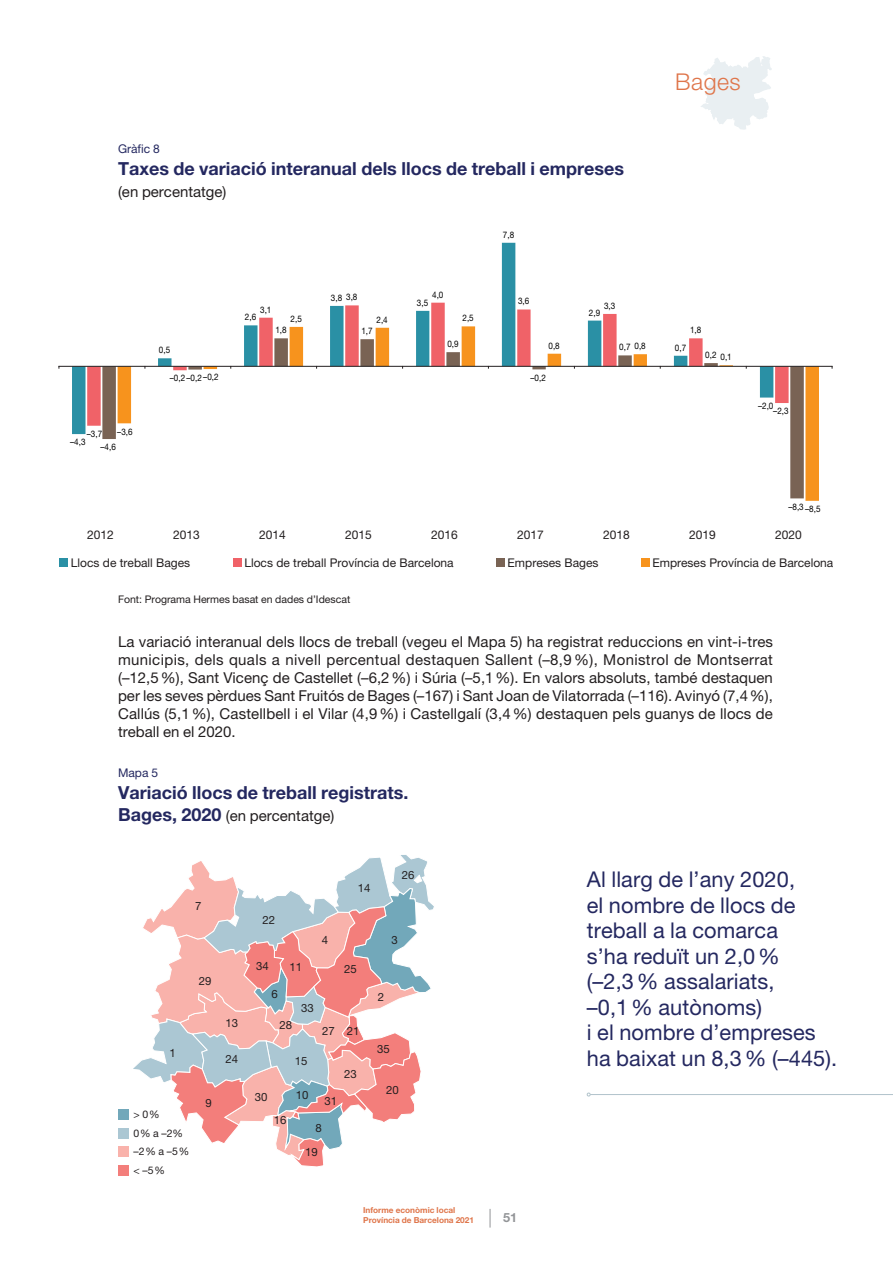
<style>
.page{position:relative;width:893px;height:1263px;background:#fff}
.page>*{position:absolute;margin:0;border:0;box-sizing:border-box;transform-origin:0 0}
.t1{font:300 23.1px "Helvetica Neue LT Std";letter-spacing:.02em;color:#df754a}
.t2{font:21.75px/25.5px "Helvetica Neue LT Std";letter-spacing:.005em;color:#242860}
.t3{font:700 18px "Helvetica Neue LT Std";color:#242860}
.t4{font:15px/18px "Helvetica Neue LT Std";color:#231f20;text-align:justify}
.t5{font:700 12.75px "Helvetica Neue LT Std";color:#939598}
.t6{font:12px "Helvetica Neue LT Std";color:#231f20}
.t7{font:12px "Helvetica Neue LT Std";color:#242860}
.t8{font:11.4px "Helvetica Neue LT Std";color:#231f20}
.t9{font:10.5px/18.5px "Helvetica Neue LT Std";color:#231f20}
.t10{font:9px "Helvetica Neue LT Std";color:#000;scale:.9 1}
.t11{font:700 8.25px/9.9px "Helvetica Neue LT Std";color:#df754a}
.s1{font-weight:700;font-size:18px;color:#242860}
</style>
<div class="page">
<svg style="left:490px;top:1209px;width:1px;height:18px"></svg>
<svg style="left:701px;top:56px;width:71px;height:74px"></svg>
<div style="left:59px;top:559px;width:9px;height:8px;background:#2a90a5"></div>
<div style="left:233px;top:559px;width:8px;height:8px;background:#f06268"></div>
<div style="left:496px;top:559px;width:9px;height:8px;background:#796354"></div>
<div style="left:641px;top:559px;width:9px;height:8px;background:#f7931d"></div>
<svg style="left:72px;top:243px;width:444px;height:191px"></svg>
<svg style="left:87px;top:303px;width:530px;height:123px"></svg>
<svg style="left:102px;top:338px;width:16px;height:101px;fill:#796354"></svg>
<svg style="left:118px;top:326px;width:701px;height:175px"></svg>
<hr style="left:59px;top:366px;width:773px;height:1px;background:#231f20">
<svg style="left:133px;top:855px;width:301px;height:312px"></svg>
<div style="left:118px;top:1110px;width:10px;height:10px;background:#72a8ba"></div>
<div style="left:118px;top:1128px;width:10px;height:10px;background:#abc7d3"></div>
<div style="left:118px;top:1165px;width:10px;height:10px;background:#f37e7b"></div>
<div style="left:118px;top:1147px;width:10px;height:10px;background:#f9b2ab"></div>
<hr style="left:590px;top:1094px;width:303px;height:1px;background:#b1c3cb">
<p class="t7" style="left:118px;top:142px;width:43px">Gràfic 8</p>
<p class="t3" style="left:118px;top:158px;width:508px">Taxes de variació interanual dels llocs de treball i empreses</p>
<p class="t4" style="left:118px;top:182px;width:110px">(en percentatge)</p>
<p class="t10" style="left:117px;top:426px;width:19px">–3,6</p>
<p class="t10" style="left:87px;top:428px;width:19px">–3,7</p>
<p class="t10" style="left:70px;top:437px;width:19px">–4,3</p>
<p class="t10" style="left:101px;top:441px;width:19px">–4,6</p>
<p class="t10" style="left:159px;top:345px;width:14px">0,5</p>
<p class="t10" style="left:170px;top:372px;width:56px">–0,2 –0,2 –0,2</p>
<p class="t10" style="left:260px;top:304px;width:14px">3,1</p>
<p class="t10" style="left:245px;top:312px;width:14px">2,6</p>
<p class="t10" style="left:331px;top:292px;width:31px">3,8 3,8</p>
<p class="t10" style="left:432px;top:289px;width:14px">4,0</p>
<p class="t10" style="left:417px;top:297px;width:14px">3,5</p>
<p class="t10" style="left:291px;top:313px;width:14px">2,5</p>
<p class="t10" style="left:377px;top:314px;width:14px">2,4</p>
<p class="t10" style="left:463px;top:313px;width:14px">2,5</p>
<p class="t10" style="left:275px;top:325px;width:14px">1,8</p>
<p class="t10" style="left:361px;top:325px;width:14px">1,7</p>
<p class="t10" style="left:447px;top:339px;width:14px">0,9</p>
<p class="t10" style="left:503px;top:229px;width:14px">7,8</p>
<p class="t10" style="left:518px;top:296px;width:14px">3,6</p>
<p class="t10" style="left:604px;top:300px;width:14px">3,3</p>
<p class="t10" style="left:589px;top:307px;width:14px">2,9</p>
<p class="t10" style="left:548px;top:340px;width:14px">0,8</p>
<p class="t10" style="left:634px;top:341px;width:14px">0,8</p>
<p class="t10" style="left:619px;top:342px;width:14px">0,7</p>
<p class="t10" style="left:530px;top:372px;width:19px">–0,2</p>
<h1 class="t1" style="left:675px;top:68px;width:67px">Bages</h1>
<p class="t10" style="left:690px;top:325px;width:14px">1,8</p>
<p class="t10" style="left:675px;top:342px;width:14px">0,7</p>
<p class="t10" style="left:705px;top:349px;width:14px">0,2</p>
<p class="t10" style="left:720px;top:352px;width:14px">0,1</p>
<p class="t10" style="left:758px;top:400px;width:19px">–2,0</p>
<p class="t10" style="left:773px;top:406px;width:19px">–2,3</p>
<p class="t10" style="left:788px;top:501px;width:19px">–8,3</p>
<p class="t10" style="left:805px;top:503px;width:19px">–8,5</p>
<p class="t6" style="left:87px;top:527px;width:28px">2012</p>
<p class="t6" style="left:173px;top:527px;width:28px">2013</p>
<p class="t6" style="left:259px;top:527px;width:28px">2014</p>
<p class="t6" style="left:345px;top:527px;width:28px">2015</p>
<p class="t6" style="left:431px;top:527px;width:28px">2016</p>
<p class="t6" style="left:517px;top:527px;width:28px">2017</p>
<p class="t6" style="left:603px;top:527px;width:28px">2018</p>
<p class="t6" style="left:689px;top:527px;width:28px">2019</p>
<p class="t6" style="left:775px;top:527px;width:28px">2020</p>
<p class="t6" style="left:71px;top:555px;width:121px">Llocs de treball Bages</p>
<p class="t6" style="left:244px;top:555px;width:211px">Llocs de treball Província de Barcelona</p>
<p class="t6" style="left:508px;top:555px;width:92px">Empreses Bages</p>
<p class="t6" style="left:652px;top:555px;width:182px">Empreses Província de Barcelona</p>
<p class="t9" style="left:118px;top:590px;width:234px">Font: Programa Hermes basat en dades d’Idescat</p>
<p class="t4" style="left:118px;top:632px;width:656px">La variació interanual dels llocs de treball (vegeu el Mapa 5) ha registrat reduccions en vint-i-tres municipis, dels quals a nivell percentual destaquen Sallent (–8,9%), Monistrol de Montserrat (–12,5%), Sant Vicenç de Castellet (–6,2%) i Súria (–5,1%). En valors absoluts, també destaquen per les seves pèrdues Sant Fruitós de Bages (–167) i Sant Joan de Vilatorrada (–116). Avinyó (7,4%), Callús (5,1%), Castellbell i el Vilar (4,9%) i Castellgalí (3,4%) destaquen pels guanys de llocs de treball en el 2020.</p>
<p class="t7" style="left:118px;top:765px;width:42px">Mapa 5</p>
<p class="t3" style="left:118px;top:781px;width:292px">Variació llocs de treball registrats.</p>
<p class="t4" style="left:118px;top:806px;width:218px"><span class="s1">Bages, 2020</span> (en percentatge)</p>
<p class="t8" style="left:195px;top:900px;width:8px">7</p>
<p class="t8" style="left:170px;top:1046px;width:8px">1</p>
<p class="t8" style="left:199px;top:974px;width:14px">29</p>
<p class="t8" style="left:225px;top:1016px;width:14px">13</p>
<p class="t8" style="left:225px;top:1052px;width:14px">24</p>
<p class="t9" style="left:134px;top:1105px;width:57px">&gt; 0 %<br>0 % a –2% –2 % a –5 % &lt; –5 %</p>
<p class="t8" style="left:206px;top:1096px;width:8px">9</p>
<p class="t8" style="left:358px;top:881px;width:14px">14</p>
<p class="t8" style="left:402px;top:868px;width:14px">26</p>
<p class="t8" style="left:262px;top:913px;width:14px">22</p>
<p class="t8" style="left:256px;top:959px;width:14px">34</p>
<p class="t8" style="left:272px;top:987px;width:8px">6</p>
<p class="t8" style="left:289px;top:960px;width:14px">11</p>
<p class="t8" style="left:301px;top:1001px;width:14px">33</p>
<p class="t8" style="left:279px;top:1018px;width:14px">28</p>
<p class="t8" style="left:255px;top:1090px;width:14px">30</p>
<p class="t8" style="left:295px;top:1054px;width:14px">15</p>
<p class="t8" style="left:296px;top:1088px;width:14px">10</p>
<p class="t8" style="left:322px;top:933px;width:8px">4</p>
<p class="t8" style="left:391px;top:933px;width:8px">3</p>
<p class="t8" style="left:344px;top:962px;width:14px">25</p>
<p class="t8" style="left:322px;top:1024px;width:14px">27</p>
<p class="t8" style="left:347px;top:1024px;width:14px">21</p>
<p class="t8" style="left:325px;top:1094px;width:14px">31</p>
<p class="t8" style="left:344px;top:1067px;width:14px">23</p>
<p class="t8" style="left:378px;top:990px;width:8px">2</p>
<p class="t8" style="left:377px;top:1042px;width:14px">35</p>
<p class="t8" style="left:386px;top:1083px;width:14px">20</p>
<p class="t8" style="left:274px;top:1113px;width:14px">16</p>
<p class="t8" style="left:315px;top:1121px;width:8px">8</p>
<p class="t8" style="left:305px;top:1145px;width:14px">19</p>
<p class="t11" style="left:363px;top:1205px;width:112px">Informe econòmic local<br>Província de Barcelona 2021</p>
<p class="t5" style="left:503px;top:1209px;width:16px">51</p>
<h2 class="t2" style="left:587px;top:866px;width:252px">Al llarg de l’any 2020,<br>el nombre de llocs de treball a la comarca<br>s’ha reduït un 2,0% (–2,3% assalariats, –0,1% autònoms)<br>i el nombre d’empreses ha baixat un 8,3% (–445).</h2>
</div>
